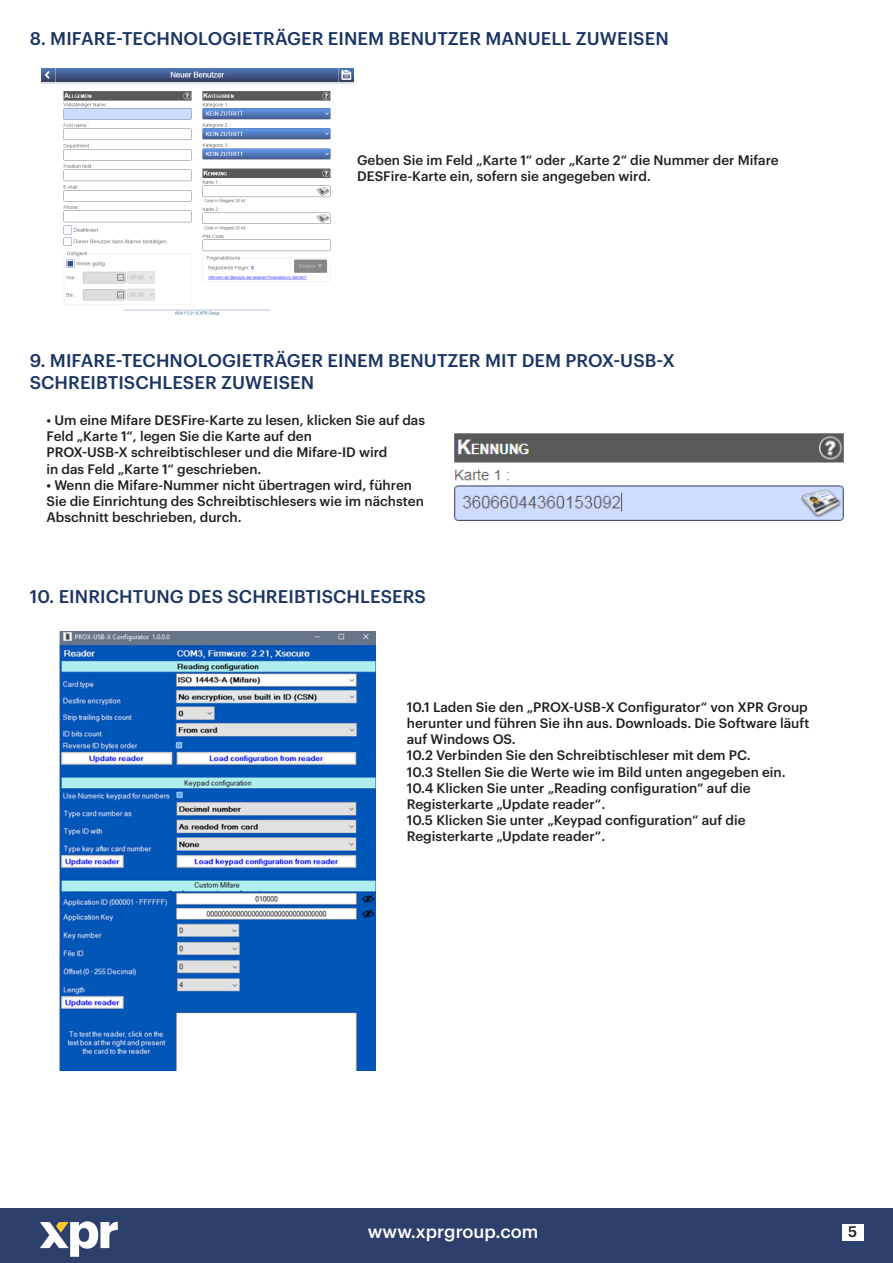
<style>
.page{position:relative;width:893px;height:1263px;background:#fff}
.page>*{position:absolute;margin:0;border:0;box-sizing:border-box;transform-origin:0 0}
.megunaslov{font:500 18px "Graphik";letter-spacing:.005em;color:#1a3463}
.t1{font:500 18px "Graphik";color:#fff}
.t2{font:500 15px "Graphik";color:#231f20}
.body{font:500 13.5px/16.2px "Graphik";color:#231f20}
</style>
<div class="page">
<div style="left:0;top:1209px;width:893px;height:54px;background:#2d406c"></div>
<div style="left:842px;top:1225px;width:21px;height:16px;background:#fff"></div>
<svg style="left:40px;top:1221px;width:78px;height:36px"></svg>
<img style="left:41px;top:69px;width:313px;height:247px">
<img style="left:454px;top:433px;width:390px;height:88px">
<img style="left:60px;top:631px;width:315px;height:439px">
<p class="megunaslov" style="left:30px;top:24px;width:640px">8. MIFARE-TECHNOLOGIETRÄGER EINEM BENUTZER MANUELL ZUWEISEN</p>
<p class="body" style="left:357px;top:151px;width:423px">Geben Sie im Feld „Karte 1“ oder „Karte 2“ die Nummer der Mifare</p>
<p class="body" style="left:357px;top:167px;width:295px">DESFire-Karte ein, sofern sie angegeben wird.</p>
<p class="megunaslov" style="left:30px;top:347px;width:647px">9. MIFARE-TECHNOLOGIETRÄGER EINEM BENUTZER MIT DEM PROX-USB-X</p>
<p class="megunaslov" style="left:30px;top:368px;width:286px">SCHREIBTISCHLESER ZUWEISEN</p>
<p class="body" style="left:46px;top:411px;width:380px">• Um eine Mifare DESFire-Karte zu lesen, klicken Sie auf das<br>Feld „Karte 1“, legen Sie die Karte auf den</p>
<p class="body" style="left:46px;top:443px;width:343px">PROX-USB-X schreibtischleser und die Mifare-ID wird</p>
<p class="body" style="left:46px;top:459px;width:217px">in das Feld „Karte 1“ geschrieben.</p>
<p class="body" style="left:46px;top:476px;width:379px">• Wenn die Mifare-Nummer nicht übertragen wird, führen<br>Sie die Einrichtung des Schreibtischlesers wie im nächsten<br>Abschnitt beschrieben, durch.</p>
<p class="megunaslov" style="left:30px;top:582px;width:398px">10. EINRICHTUNG DES SCHREIBTISCHLESERS</p>
<p class="body" style="left:407px;top:698px;width:404px">10.1 Laden Sie den „PROX-USB-X Configurator“ von XPR Group herunter und führen Sie ihn aus. Downloads. Die Software läuft auf Windows OS.</p>
<p class="body" style="left:407px;top:746px;width:345px">10.2 Verbinden Sie den Schreibtischleser mit dem PC.</p>
<p class="body" style="left:407px;top:762px;width:380px">10.3 Stellen Sie die Werte wie im Bild unten angegeben ein.</p>
<p class="body" style="left:407px;top:779px;width:345px">10.4 Klicken Sie unter „Reading configuration“ auf die</p>
<p class="body" style="left:407px;top:795px;width:200px">Registerkarte „Update reader“.</p>
<p class="body" style="left:407px;top:811px;width:340px">10.5 Klicken Sie unter „Keypad configuration“ auf die</p>
<p class="body" style="left:407px;top:827px;width:200px">Registerkarte „Update reader“.</p>
<h1 class="t1" style="left:368px;top:1218px;width:172px">www.xprgroup.com</h1>
<p class="t2" style="left:848px;top:1220px;width:11px">5</p>
</div>
